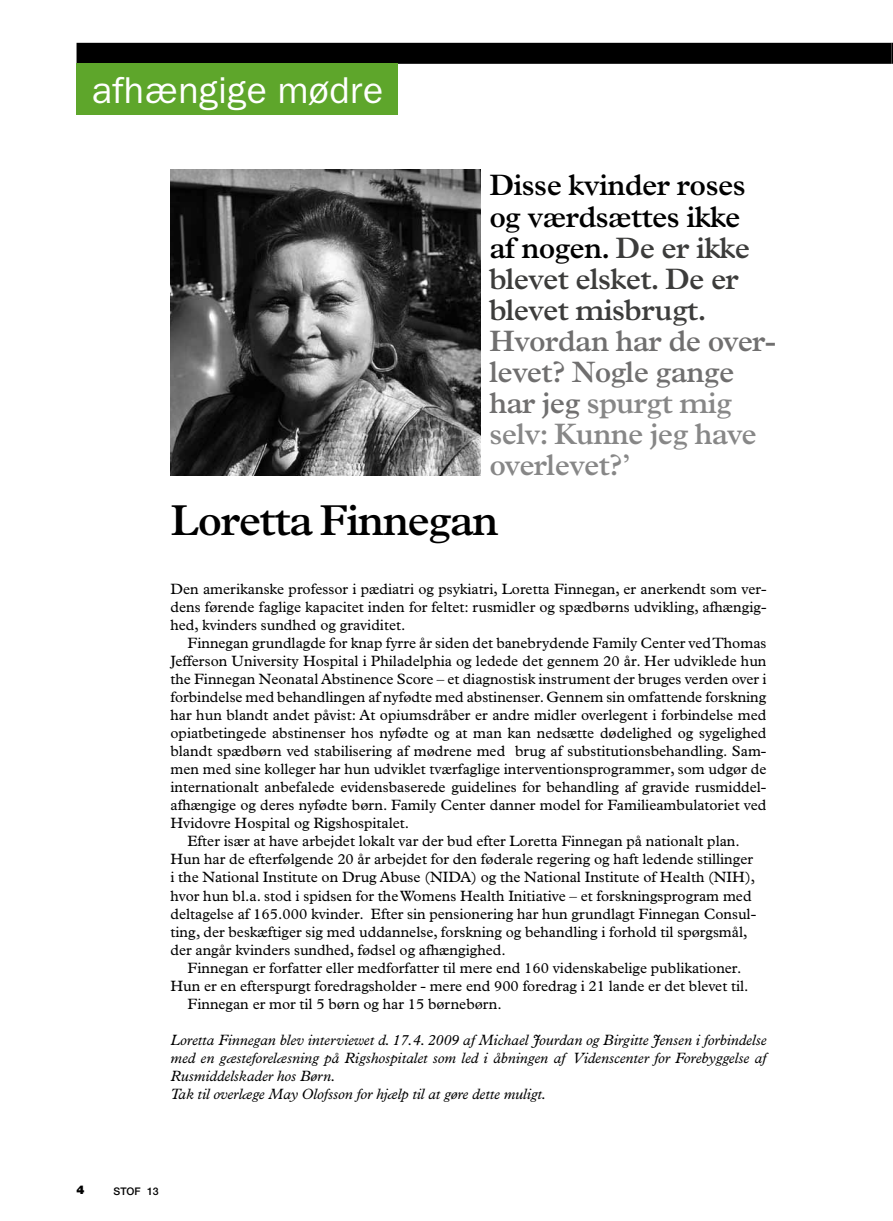
<style>
.page{position:relative;width:893px;height:1221px;background:#fff}
.page>*{position:absolute;margin:0;border:0;box-sizing:border-box;transform-origin:0 0}
.t1{font:600 43.5px "Plantin";letter-spacing:-.035em;color:#000}
.t2{font:37.5px "Franklin Gothic";letter-spacing:.01em;color:#fff}
.t3{font:600 29.7px/31px "Plantin";letter-spacing:-.02em;color:#000}
.t4{font:600 29.7px/31px "Plantin";letter-spacing:-.02em;color:#706f6f}
.t5{font:15px/18px "Plantin";color:#000;text-align:justify}
.t6{font:italic 15px/18px "Plantin";color:#000}
.t7{font:900 12px "Helvetica Neue";color:#000}
.t8{font:500 10.5px "Helvetica Neue";color:#000}
.s1{color:#3c3c3b}
.s2{color:#878787}
</style>
<div class="page">
<hr style="left:891px;top:43px;width:2px;height:21px;background:#000">
<div style="left:77px;top:43px;width:814px;height:21px;background:#000"></div>
<div style="left:77px;top:64px;width:321px;height:51px;background:#5ea62b"></div>
<img style="left:170px;top:169px;width:310px;height:306px">
<h2 class="t2" style="left:91px;top:69px;width:293px">afhængige mødre</h2>
<h3 class="t3" style="left:489px;top:170px;width:262px">Disse kvinder roses og værdsættes ikke af nogen. <span class="s1">De er ikke blevet elsket. De er blevet misbrugt.</span></h3>
<h3 class="t4" style="left:489px;top:325px;width:288px">Hvordan har de over&shy;levet? Nogle gange har jeg <span class="s2">spurgt mig selv: Kunne jeg have overlevet?’</span></h3>
<h1 class="t1" style="left:170px;top:494px;width:329px">Loretta Finnegan</h1>
<p class="t5" style="left:170px;top:580px;width:598px">Den amerikanske professor i pædiatri og psykiatri, Loretta Finnegan, er anerkendt som ver&shy;dens førende faglige kapacitet inden for feltet: rusmidler og spædbørns udvikling, afhængig&shy;hed, kvinders sundhed og graviditet.</p>
<p class="t5" style="left:187px;top:634px;width:580px">Finnegan grundlagde for knap fyrre år siden det banebrydende Family Center ved Thomas</p>
<p class="t5" style="left:170px;top:652px;width:597px">Jefferson University Hospital i Philadelphia og ledede det gennem 20 år. Her udviklede hun</p>
<p class="t5" style="left:170px;top:670px;width:597px">the Finnegan Neonatal Abstinence Score – et diagnostisk instrument der bruges verden over i</p>
<p class="t5" style="left:170px;top:688px;width:597px">forbindelse med behandlingen af nyfødte med abstinenser. Gennem sin omfattende forskning</p>
<p class="t5" style="left:170px;top:706px;width:597px">har hun blandt andet påvist: At opiumsdråber er andre midler overlegent i forbindelse med</p>
<p class="t5" style="left:170px;top:724px;width:597px">opiatbetingede abstinenser hos nyfødte og at man kan nedsætte dødelighed og sygelighed</p>
<p class="t5" style="left:170px;top:742px;width:597px">blandt spædbørn ved stabilisering af mødrene med brug af substitutionsbehandling. Sam-</p>
<p class="t5" style="left:170px;top:760px;width:597px">men med sine kolleger har hun udviklet tværfaglige interventionsprogrammer, som udgør de</p>
<p class="t5" style="left:170px;top:778px;width:597px">internationalt anbefalede evidensbaserede guidelines for behandling af gravide rusmiddel-</p>
<p class="t5" style="left:170px;top:796px;width:597px">afhængige og deres nyfødte børn. Family Center danner model for Familieambulatoriet ved</p>
<p class="t5" style="left:170px;top:814px;width:240px">Hvidovre Hospital og Rigshospitalet.</p>
<p class="t5" style="left:187px;top:832px;width:554px">Efter især at have arbejdet lokalt var der bud efter Loretta Finnegan på nationalt plan.</p>
<p class="t5" style="left:170px;top:850px;width:584px">Hun har de efterfølgende 20 år arbejdet for den føderale regering og haft ledende stillinger</p>
<p class="t5" style="left:170px;top:868px;width:586px">i the National Institute on Drug Abuse (NIDA) og the National Institute of Health (NIH),</p>
<p class="t5" style="left:170px;top:886px;width:583px">hvor hun bl.a. stod i spidsen for the Womens Health Initiative – et forskningsprogram med</p>
<p class="t5" style="left:170px;top:904px;width:587px">deltagelse af 165.000 kvinder. Efter sin pensionering har hun grundlagt Finnegan Consul-</p>
<p class="t5" style="left:170px;top:922px;width:579px">ting, der beskæftiger sig med uddannelse, forskning og behandling i forhold til spørgsmål,</p>
<p class="t5" style="left:170px;top:940px;width:337px">der angår kvinders sundhed, fødsel og afhængighed.</p>
<p class="t5" style="left:187px;top:958px;width:556px">Finnegan er forfatter eller medforfatter til mere end 160 videnskabelige publikationer.</p>
<p class="t5" style="left:170px;top:976px;width:580px">Hun er en efterspurgt foredragsholder - mere end 900 foredrag i 21 lande er det blevet til.</p>
<p class="t5" style="left:187px;top:994px;width:316px">Finnegan er mor til 5 børn og har 15 børnebørn.</p>
<p class="t6" style="left:170px;top:1030px;width:597px">Loretta Finnegan blev interviewet d. 17.4. 2009 af Michael Jourdan og Birgitte Jensen i forbindelse med en gæsteforelæsning på Rigshospitalet som led i åbningen af Videnscenter for Forebyggelse af Rusmiddelskader hos Børn.<br>Tak til overlæge May Olofsson for hjælp til at gøre dette muligt.</p>
<p class="t7" style="left:77px;top:1182px;width:10px">4</p>
<p class="t8" style="left:114px;top:1184px;width:47px">Stof 13</p>
</div>
